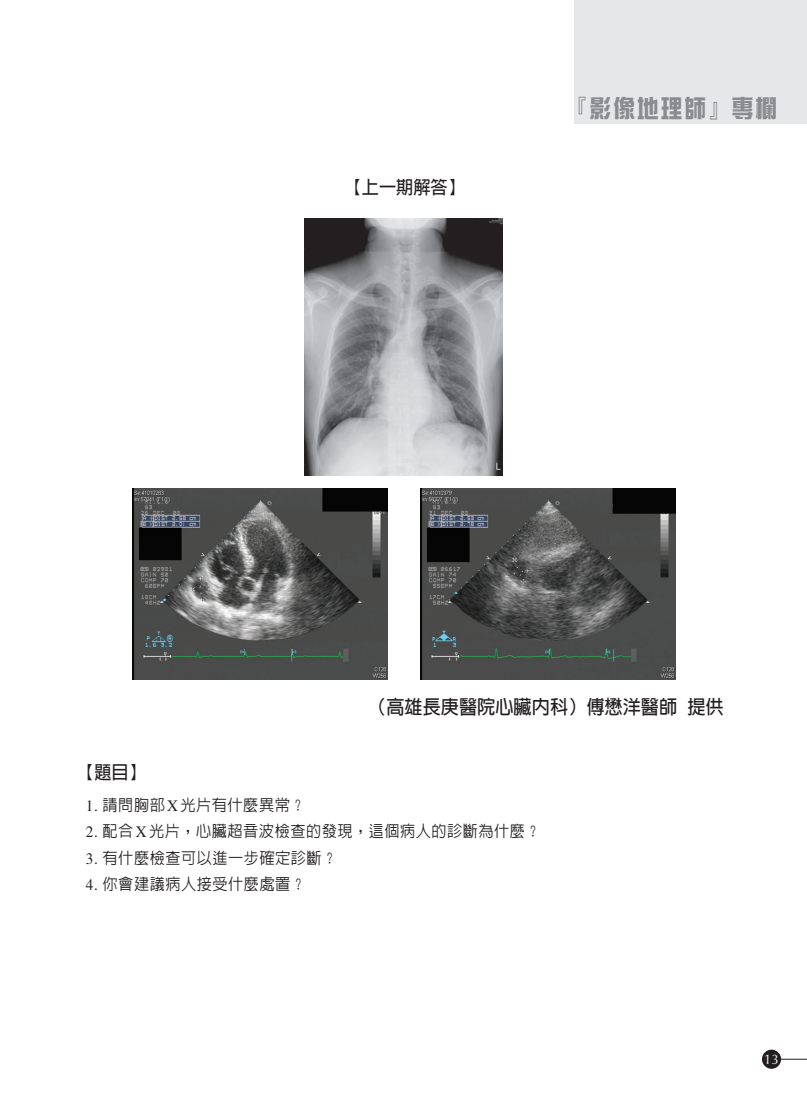
<style>
.page{position:relative;width:807px;height:1106px;background:#fff}
.page>*{position:absolute;margin:0;border:0;box-sizing:border-box;transform-origin:0 0}
.t1{font:900 23.4px "Sing Yi";letter-spacing:.125em;color:#8a8c8f;scale:.9 1}
.t2{font:700 19.2px "Lin Gothic";color:#231f20;scale:.95 1}
.t3{font:700 18.15px "Lin Gothic";color:#231f20;scale:.95 1}
.t4{font:500 15.9px "Lin Gothic";letter-spacing:.035em;color:#231f20;scale:.95 1}
.t5{font:13.8px "Optima";color:#fff;scale:.95 1}
.s1{font-family:"Times";font-weight:400}
</style>
<div class="page">
<div style="left:575px;top:0;width:232px;height:123px;background:#e6e7e9"></div>
<hr style="left:766px;top:1058px;width:41px;height:1px;background:#231f20">
<div style="left:762px;top:1049px;width:19px;height:19px;background:#231f20;border-radius:50%"></div>
<img style="left:305px;top:218px;width:197px;height:257px">
<img style="left:133px;top:488px;width:255px;height:191px">
<img style="left:421px;top:488px;width:255px;height:191px">
<p class="t3" style="left:345px;top:180px;width:128px">【上一期解答】</p>
<h1 class="t1" style="left:566px;top:100px;width:235px">『影像地理師』專欄</h1>
<p class="t2" style="left:368px;top:699px;width:376px">（高雄長庚醫院心臟內科）傅懋洋醫師提供</p>
<p class="t3" style="left:77px;top:765px;width:74px">【題目】</p>
<p class="t4" style="left:86px;top:798px;width:233px"><span class="s1">1.</span> 請問胸部<span class="s1">X</span>光片有什麼異常﹖</p>
<p class="t4" style="left:86px;top:825px;width:480px"><span class="s1">2.</span> 配合<span class="s1">X</span>光片，心臟超音波檢查的發現，這個病人的診斷為什麼？</p>
<p class="t4" style="left:86px;top:851px;width:266px"><span class="s1">3.</span> 有什麼檢查可以進一步確定診斷？</p>
<p class="t4" style="left:86px;top:878px;width:233px"><span class="s1">4.</span> 你會建議病人接受什麼處置？</p>
<p class="t5" style="left:764px;top:1053px;width:17px">13</p>
</div>
